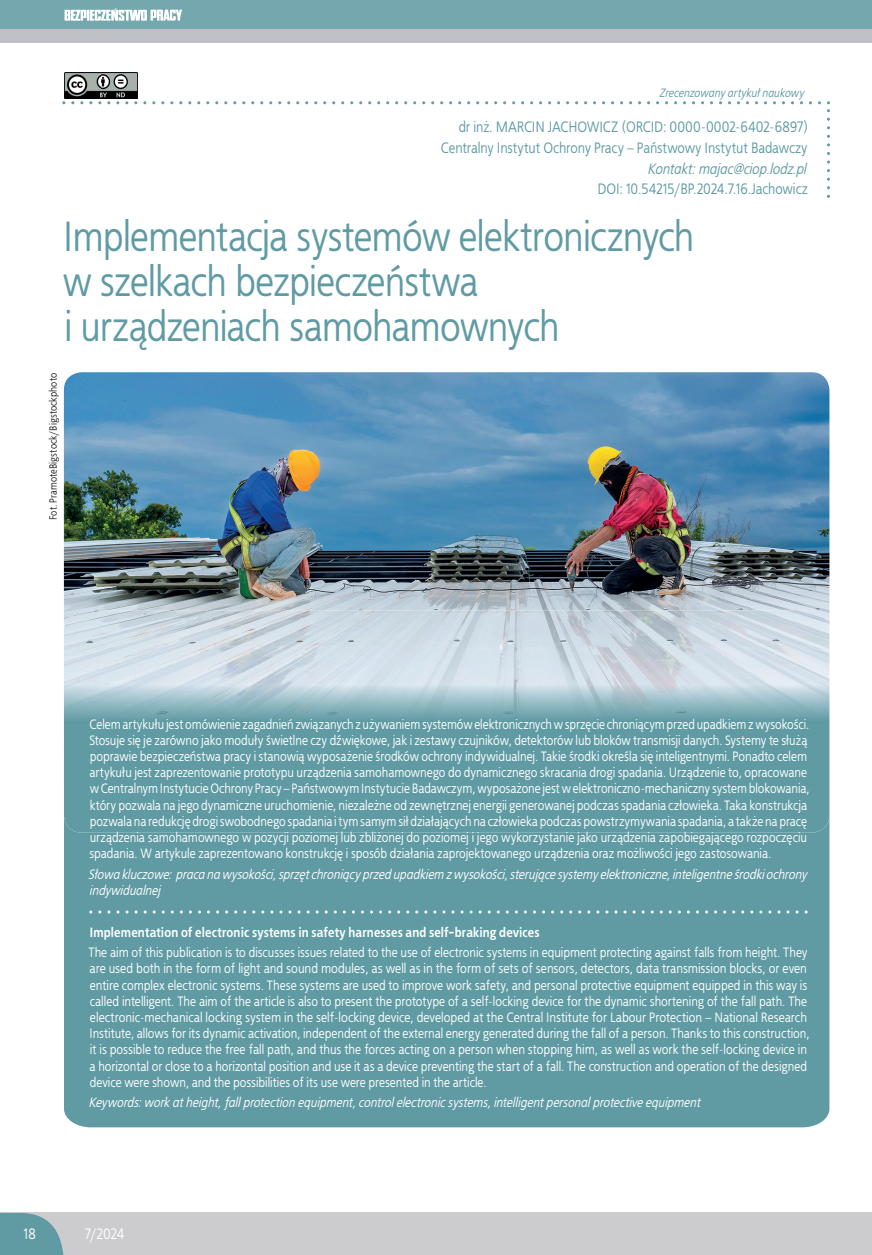
<style>
.page{position:relative;width:872px;height:1255px;background:#fff}
.page>*{position:absolute;margin:0;border:0;box-sizing:border-box;transform-origin:0 0}
.t1{font:42px/45px "EFN Bureau";letter-spacing:-.01em;color:#609ba4}
.t2{font:15px/20.7px "EFN Bureau";color:#609ba4;text-align:right}
.t3{font:italic 15px "EFN Bureau";letter-spacing:.005em;color:#609ba4}
.t4{font:15px "EFN Bureau";letter-spacing:-.01em;color:#fff}
.t5{font:13.5px/16.2px "EFN Bureau";letter-spacing:.005em;color:#fff}
.t6{font:italic 13.5px/16.2px "EFN Bureau";letter-spacing:.005em;color:#fff}
.t7{font:700 13.5px "EFN Bureau";letter-spacing:.005em;color:#fff}
.t8{font:italic 12px "Bureau TTEFN";letter-spacing:.01em;color:#609ba4}
.t9{font:10.5px "EFN Bureau";letter-spacing:.015em;color:#231f20}
</style>
<div class="page">
<div style="left:0;top:1211px;width:872px;height:43px;background:#cccccf"></div>
<div style="left:0;top:0;width:872px;height:43px;background:#c0c1c7"></div>
<div style="left:0;top:0;width:872px;height:29px;background:#75a7af"></div>
<svg style="left:0;top:1211px;width:63px;height:43px;background:#74a4ac"></svg>
<svg style="left:65px;top:9px;width:117px;height:12px"></svg>
<img style="left:64px;top:72px;width:74px;height:26px">
<img style="left:64px;top:372px;width:765px;height:238px">
<svg style="left:62px;top:101px;width:768px;height:97px"></svg>
<div style="left:64px;top:832px;width:765px;height:295px;background:#609ba4"></div>
<img style="left:64px;top:610px;width:765px;height:222px">
<svg style="left:89px;top:910px;width:718px;height:3px;background:#83b1b8"></svg>
<p class="t8" style="left:659px;top:85px;width:146px">Zrecenzowany artykuł naukowy</p>
<p class="t2" style="left:441px;top:116px;width:369px">dr inż. MARCIN JACHOWICZ (ORCID: 0000-0002-6402-6897)<br>Centralny Instytut Ochrony Pracy – Państwowy Instytut Badawczy</p>
<p class="t3" style="left:647px;top:158px;width:160px">Kontakt: majac@ciop.lodz.pl</p>
<p class="t2" style="left:597px;top:178px;width:212px">DOI: 10.54215/BP.2024.7.16.Jachowicz</p>
<h1 class="t1" style="left:63px;top:213px;width:633px">Implementacja systemów elektronicznych w szelkach bezpieczeństwa<br>i urządzeniach samohamownych</h1>
<p class="t9" style="left:46px;top:520px;width:148px;rotate:-90deg">Fot. PramoteBigstock/Bigstockphoto</p>
<p class="t5" style="left:89px;top:715px;width:722px">Celem artykułu jest omówienie zagadnień związanych z używaniem systemów elektronicznych w sprzęcie chroniącym przed upadkiem z wysokości.<br>Stosuje się je zarówno jako moduły świetlne czy dźwiękowe, jak i zestawy czujników, detektorów lub bloków transmisji danych. Systemy te służą poprawie bezpieczeństwa pracy i stanowią wyposażenie środków ochrony indywidualnej. Takie środki określa się inteligentnymi. Ponadto celem artykułu jest zaprezentowanie prototypu urządzenia samohamownego do dynamicznego skracania drogi spadania. Urządzenie to, opracowane w Centralnym Instytucie Ochrony Pracy – Państwowym Instytucie Badawczym, wyposażone jest w elektroniczno-mechaniczny system blokowania, który pozwala na jego dynamiczne uruchomienie, niezależne od zewnętrznej energii generowanej podczas spadania człowieka. Taka konstrukcja pozwala na redukcję drogi swobodnego spadania i tym samym sił działających na człowieka podczas powstrzymywania spadania, a także na pracę urządzenia samohamownego w pozycji poziomej lub zbliżonej do poziomej i jego wykorzystanie jako urządzenia zapobiegającego rozpoczęciu spadania. W artykule zaprezentowano konstrukcję i sposób działania zaprojektowanego urządzenia oraz możliwości jego zastosowania.</p>
<p class="t6" style="left:88px;top:865px;width:720px">Słowa kluczowe: praca na wysokości, sprzęt chroniący przed upadkiem z wysokości, sterujące systemy elektroniczne, inteligentne środki ochrony indywidualnej</p>
<p class="t7" style="left:90px;top:921px;width:451px">Implementation of electronic systems in safety harnesses and self-braking devices</p>
<p class="t5" style="left:88px;top:943px;width:722px">The aim of this publication is to discusses issues related to the use of electronic systems in equipment protecting against falls from height. They are used both in the form of light and sound modules, as well as in the form of sets of sensors, detectors, data transmission blocks, or even entire complex electronic systems. These systems are used to improve work safety, and personal protective equipment equipped in this way is called intelligent. The aim of the article is also to present the prototype of a self-locking device for the dynamic shortening of the fall path. The electronic-mechanical locking system in the self-locking device, developed at the Central Institute for Labour Protection – National Research Institute, allows for its dynamic activation, independent of the external energy generated during the fall of a person. Thanks to this construction, it is possible to reduce the free fall path, and thus the forces acting on a person when stopping him, as well as work the self-locking device in a horizontal or close to a horizontal position and use it as a device preventing the start of a fall. The construction and operation of the designed device were shown, and the possibilities of its use were presented in the article.</p>
<p class="t6" style="left:89px;top:1093px;width:613px">Keywords: work at height, fall protection equipment, control electronic systems, intelligent personal protective equipment</p>
<p class="t4" style="left:24px;top:1223px;width:14px">18</p>
<p class="t4" style="left:85px;top:1223px;width:41px">7/2024</p>
</div>
